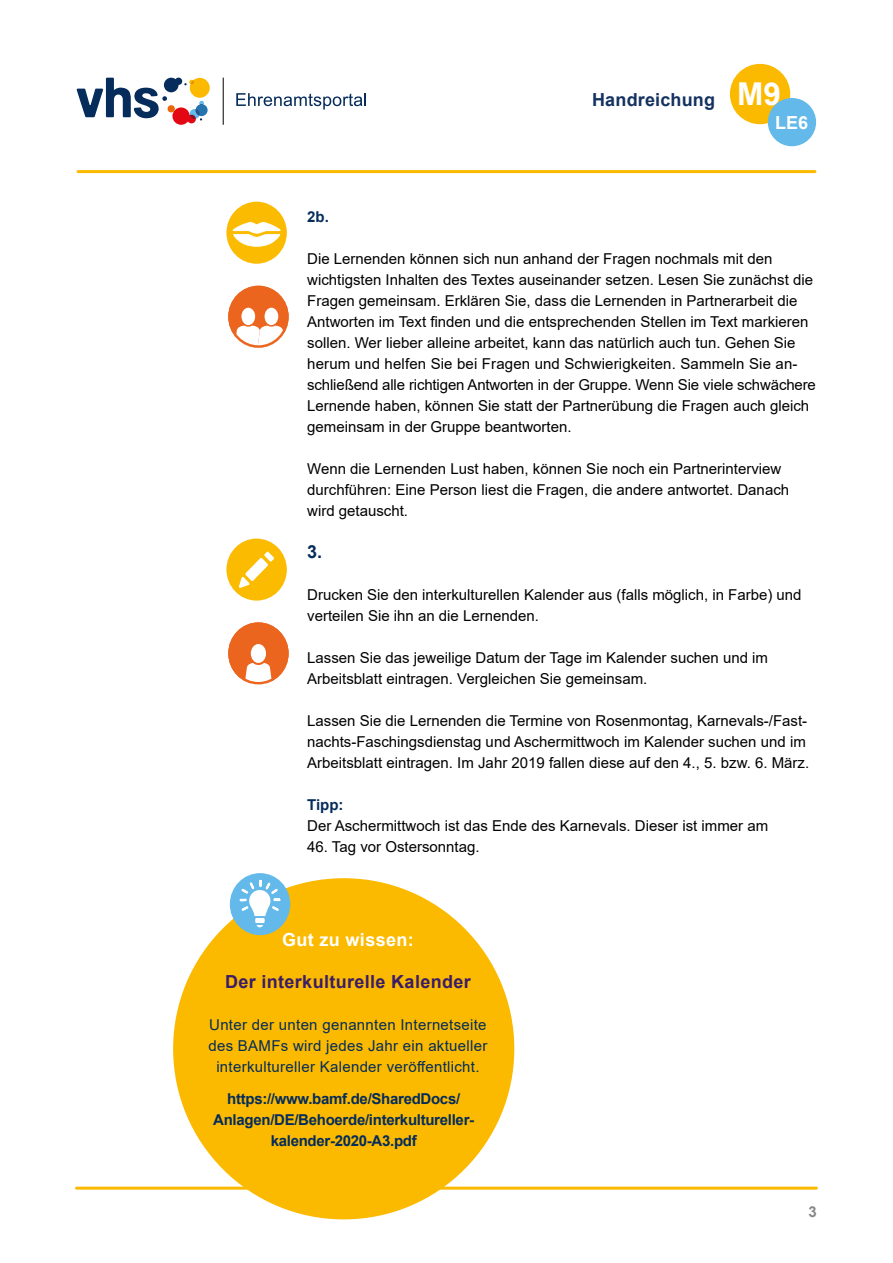
<style>
.page{position:relative;width:893px;height:1263px;background:#fff}
.page>*{position:absolute;margin:0;border:0;box-sizing:border-box;transform-origin:0 0}
.Absatzformat_3{font:700 18px "Arial";letter-spacing:.02em;color:#3a1c67}
.t1{font:700 18px/22.8px "Arial";letter-spacing:.01em;color:#143260}
.Absatzformat_3-2{font:700 18px "Arial";letter-spacing:.02em;color:#fff}
.Headline_01{font:700 18px "Arial";color:#052c5a}
.Headline_01-2{font:15px/21px "Arial";color:#000}
.Absatzformat_3-3{font:15px/21px "Arial";letter-spacing:.02em;color:#052c5a;text-align:center}
.Headline_01-3{font:700 15px/21px "Arial";letter-spacing:-.02em;color:#052c5a;text-align:center}
.t2{font:700 15px "Arial";color:#878787}
.s1{font-size:31.5px;color:#fff}
.s2{color:#fff}
</style>
<div class="page">
<hr style="left:77px;top:1187px;width:739px;height:3px;background:#fbba00">
<hr style="left:223px;top:78px;width:1px;height:47px;background:#000">
<svg style="left:77px;top:78px;width:133px;height:47px"></svg>
<svg style="left:236px;top:93px;width:130px;height:16px"></svg>
<hr style="left:78px;top:170px;width:737px;height:3px;background:#fbba00">
<div style="left:730px;top:64px;width:60px;height:60px;background:#fbba00;border-radius:50%"></div>
<div style="left:768px;top:98px;width:48px;height:48px;background:#63b9e9;border-radius:50%"></div>
<svg style="left:226px;top:202px;width:61px;height:62px"></svg>
<svg style="left:228px;top:286px;width:61px;height:62px"></svg>
<svg style="left:226px;top:539px;width:61px;height:62px"></svg>
<svg style="left:228px;top:622px;width:61px;height:63px"></svg>
<div style="left:173px;top:878px;width:341px;height:341px;background:#fbba00;border-radius:50%"></div>
<div style="left:230px;top:873px;width:60px;height:62px;background:#63b9e9;border-radius:50%"></div>
<svg style="left:238px;top:878px;width:44px;height:49px"></svg>
<p class="t1" style="left:775px;top:88px;width:35px;text-indent:-183px">Handreichung <span class="s1">M9<br></span><span class="s2">LE6</span></p>
<p class="Headline_01-3" style="left:307px;top:206px;width:23px">2b.</p>
<p class="Headline_01-2" style="left:307px;top:248px;width:510px">Die Lernenden können sich nun anhand der Fragen nochmals mit den wichtigsten Inhalten des Textes auseinander setzen. Lesen Sie zunächst die Fragen gemeinsam. Erklären Sie, dass die Lernenden in Partnerarbeit die Antworten im Text finden und die entsprechenden Stellen im Text markieren sollen. Wer lieber alleine arbeitet, kann das natürlich auch tun. Gehen Sie herum und helfen Sie bei Fragen und Schwierigkeiten. Sammeln Sie an&shy;schließend alle richtigen Antworten in der Gruppe. Wenn Sie viele schwächere Lernende haben, können Sie statt der Partnerübung die Fragen auch gleich gemeinsam in der Gruppe beantworten.</p>
<p class="Headline_01-2" style="left:307px;top:458px;width:483px">Wenn die Lernenden Lust haben, können Sie noch ein Partnerinterview durchführen: Eine Person liest die Fragen, die andere antwortet. Danach wird getauscht.</p>
<p class="Headline_01" style="left:307px;top:539px;width:17px">3.</p>
<p class="Headline_01-2" style="left:307px;top:584px;width:496px">Drucken Sie den interkulturellen Kalender aus (falls möglich, in Farbe) und verteilen Sie ihn an die Lernenden.</p>
<p class="Headline_01-2" style="left:307px;top:647px;width:462px">Lassen Sie das jeweilige Datum der Tage im Kalender suchen und im<br>Arbeitsblatt eintragen. Vergleichen Sie gemeinsam.</p>
<p class="Headline_01-2" style="left:307px;top:710px;width:503px">Lassen Sie die Lernenden die Termine von Rosenmontag, Karnevals-/Fast&shy;nachts-Faschingsdienstag und Aschermittwoch im Kalender suchen und im<br>Arbeitsblatt eintragen. Im Jahr 2019 fallen diese auf den 4., 5. bzw. 6. März.</p>
<p class="Headline_01-3" style="left:307px;top:794px;width:38px">Tipp:</p>
<p class="Headline_01-2" style="left:307px;top:815px;width:462px">Der Aschermittwoch ist das Ende des Karnevals. Dieser ist immer am</p>
<p class="Headline_01-2" style="left:307px;top:836px;width:174px">46. Tag vor Ostersonntag.</p>
<p class="Absatzformat_3-2" style="left:282px;top:927px;width:133px">Gut zu wissen:</p>
<p class="Absatzformat_3" style="left:225px;top:969px;width:247px">Der interkulturelle Kalender</p>
<p class="Absatzformat_3-3" style="left:208px;top:1014px;width:280px">Unter der unten genannten Internetseite des BAMFs wird jedes Jahr ein aktueller interkultureller Kalender veröffentlicht.</p>
<p class="Headline_01-3" style="left:213px;top:1088px;width:262px">https://www.bamf.de/SharedDocs/<br>Anlagen/DE/Behoerde/interkultureller&shy;kalender-2020-A3.pdf</p>
<p class="t2" style="left:808px;top:1201px;width:10px">3</p>
</div>
